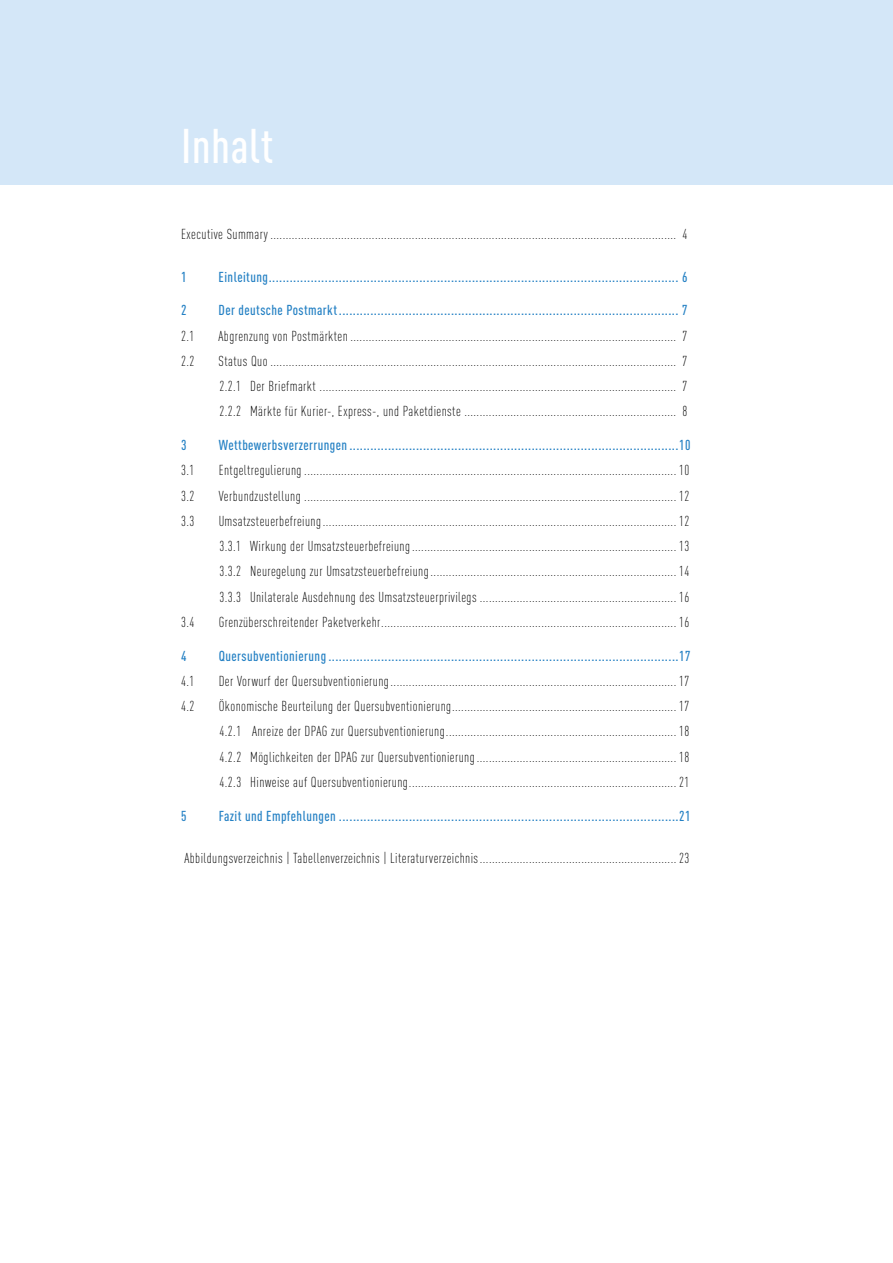
<style>
.page{position:relative;width:893px;height:1263px;background:#fff}
.page>*{position:absolute;margin:0;border:0;box-sizing:border-box;transform-origin:0 0}
.t1{font:500 48px "DIN Cond";letter-spacing:.01em;color:#fff}
.t2{font:300 14.25px/25.2px "DIN Cond";letter-spacing:.03em;color:#000;text-align:justify}
.t3{font:500 14.25px "DIN Cond";letter-spacing:.03em;color:#2581c4}
</style>
<div class="page">
<div style="left:0;top:0;width:893px;height:184px;background:#d4e7f8"></div>
<h1 class="t1" style="left:181px;top:117px;width:94px">Inhalt</h1>
<p class="t2" style="left:181px;top:222px;width:508px">Executive Summary .................................................................................................................................... 4</p>
<p class="t3" style="left:181px;top:268px;width:7px">1</p>
<p class="t3" style="left:219px;top:268px;width:471px">Einleitung..................................................................................................................... 6</p>
<p class="t3" style="left:181px;top:302px;width:7px">2</p>
<p class="t3" style="left:219px;top:302px;width:471px">Der deutsche Postmarkt................................................................................................. 7</p>
<p class="t2" style="left:181px;top:323px;width:15px">2.1</p>
<p class="t2" style="left:219px;top:323px;width:470px">Abgrenzung von Postmärkten.......................................................................................................... 7</p>
<p class="t2" style="left:181px;top:348px;width:15px">2.2</p>
<p class="t2" style="left:219px;top:348px;width:470px">Status Quo .................................................................................................................................... 7<br>2.2.1 Der Briefmarkt .................................................................................................................... 7<br>2.2.2 Märkte für Kurier-, Express-, und Paketdienste ..................................................................... 8</p>
<p class="t3" style="left:181px;top:436px;width:7px">3</p>
<p class="t3" style="left:219px;top:436px;width:473px">Wettbewerbsverzerrungen..............................................................................................10</p>
<p class="t2" style="left:181px;top:458px;width:15px">3.1</p>
<p class="t2" style="left:219px;top:458px;width:472px">Entgeltregulierung ......................................................................................................................... 10</p>
<p class="t2" style="left:181px;top:483px;width:15px">3.2</p>
<p class="t2" style="left:219px;top:483px;width:472px">Verbundzustellung ......................................................................................................................... 12</p>
<p class="t2" style="left:181px;top:508px;width:15px">3.3</p>
<p class="t2" style="left:219px;top:508px;width:472px">Umsatzsteuerbefreiung................................................................................................................... 12<br>3.3.1 Wirkung der Umsatzsteuerbefreiung...................................................................................... 13<br>3.3.2 Neuregelung zur Umsatzsteuerbefreiung................................................................................ 14<br>3.3.3 Unilaterale Ausdehnung des Umsatzsteuerprivilegs ................................................................ 16</p>
<p class="t2" style="left:181px;top:609px;width:15px">3.4</p>
<p class="t2" style="left:219px;top:609px;width:472px">Grenzüberschreitender Paketverkehr................................................................................................ 16</p>
<p class="t3" style="left:181px;top:647px;width:7px">4</p>
<p class="t3" style="left:219px;top:647px;width:473px">Quersubventionierung....................................................................................................17</p>
<p class="t2" style="left:181px;top:668px;width:15px">4.1</p>
<p class="t2" style="left:219px;top:668px;width:472px">Der Vorwurf der Quersubventionierung............................................................................................. 17</p>
<p class="t2" style="left:181px;top:693px;width:15px">4.2</p>
<p class="t2" style="left:219px;top:693px;width:472px">Ökonomische Beurteilung der Quersubventionierung......................................................................... 17<br>4.2.1 Anreize der DPAG zur Quersubventionierung........................................................................... 18<br>4.2.2 Möglichkeiten der DPAG zur Quersubventionierung................................................................. 18<br>4.2.3 Hinweise auf Quersubventionierung....................................................................................... 21</p>
<p class="t3" style="left:181px;top:807px;width:7px">5</p>
<p class="t3" style="left:219px;top:807px;width:473px">Fazit und Empfehlungen .................................................................................................21</p>
<p class="t2" style="left:184px;top:845px;width:507px">Abbildungsverzeichnis | Tabellenverzeichnis | Literaturverzeichnis................................................................ 23</p>
</div>
